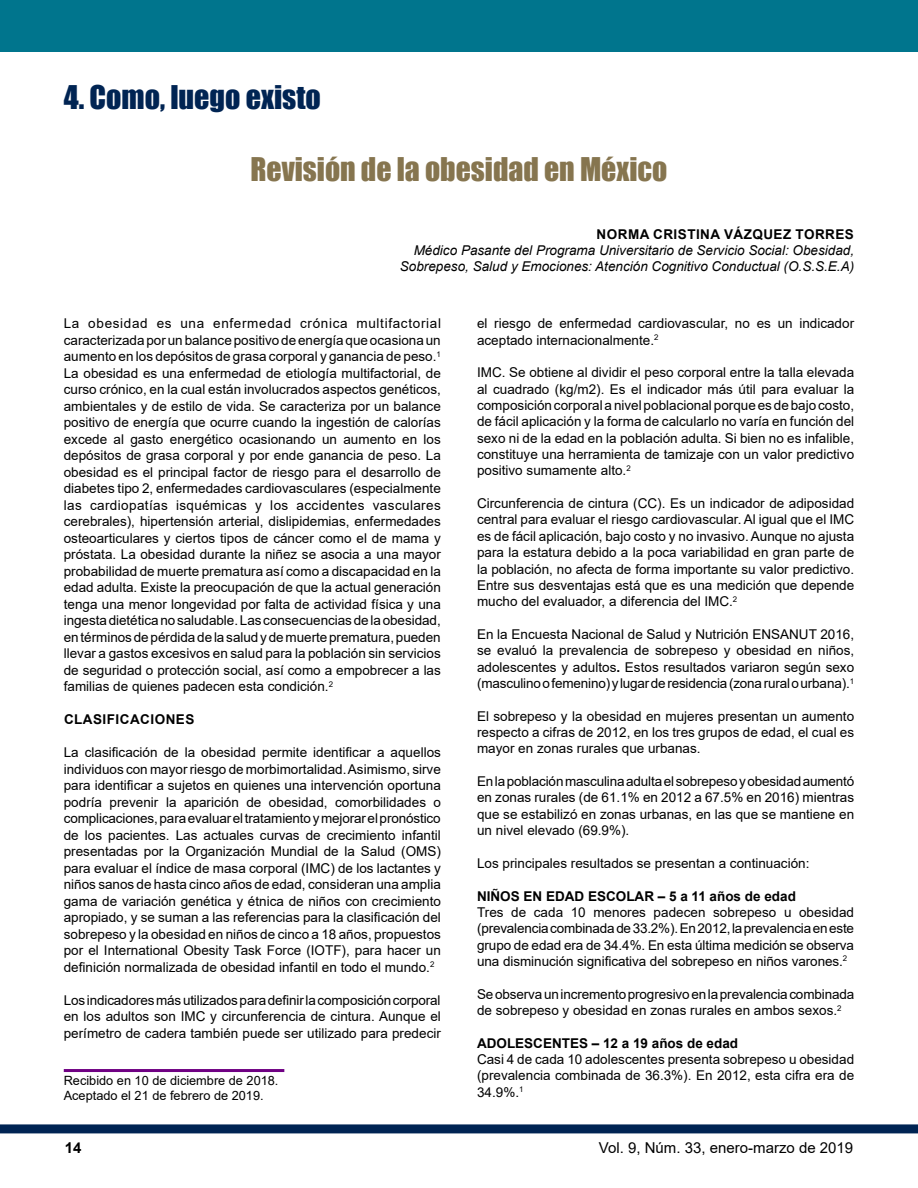
<style>
.page{position:relative;width:918px;height:1188px;background:#fff}
.page>*{position:absolute;margin:0;border:0;box-sizing:border-box;transform-origin:0 0}
.t1{font:30px "Impact";color:#86754f}
.t2{font:30px "Impact";color:#002453}
.t3{font:15px "Arial";color:#000}
.t4{font:700 15px "Arial";color:#000}
.t5{font:13.5px/16.5px "Arial";color:#000;text-align:justify}
.t6{font:italic 13.5px/16.2px "Arial";color:#000;text-align:right}
.t7{font:700 13.5px "Arial";color:#000}
.t8{font:12.75px/15px "Arial";color:#000}
.s1{font-weight:700}
</style>
<div class="page">
<div style="left:0;top:1124px;width:918px;height:9px;background:#002453"></div>
<hr style="left:64px;top:1069px;width:220px;height:3px;background:#6f0083">
<div style="left:0;top:0;width:918px;height:51px;background:#00758d"></div>
<h1 class="t2" style="left:64px;top:74px;width:259px">4. Como, luego existo</h1>
<h1 class="t1" style="left:251px;top:146px;width:418px">Revisión de la obesidad en México</h1>
<p class="t7" style="left:597px;top:224px;width:22px">NORMA</p>
<p class="t7" style="left:653px;top:224px;width:20px">CRISTINA</p>
<p class="t7" style="left:724px;top:224px;width:50px">VÁZQUEZ</p>
<p class="t7" style="left:796px;top:224px;width:20px">TORRES</p>
<p class="t6" style="left:400px;top:242px;width:456px">Médico Pasante del Programa Universitario de Servicio Social: Obesidad,<br>Sobrepeso, Salud y Emociones: Atención Cognitivo Conductual (O.S.S.E.A)</p>
<p class="t5" style="left:64px;top:315px;width:379px">La obesidad es una enfermedad crónica multifactorial caracterizada por un balance positivo de energía que ocasiona un aumento en los depósitos de grasa corporal y ganancia de peso.<sup>1<br></sup>La obesidad es una enfermedad de etiología multifactorial, de curso crónico, en la cual están involucrados aspectos genéticos, ambientales y de estilo de vida. Se caracteriza por un balance positivo de energía que ocurre cuando la ingestión de calorías excede al gasto energético ocasionando un aumento en los depósitos de grasa corporal y por ende ganancia de peso. La obesidad es el principal factor de riesgo para el desarrollo de diabetes tipo 2, enfermedades cardiovasculares (especialmente las cardiopatías isquémicas y los accidentes vasculares cerebrales), hipertensión arterial, dislipidemias, enfermedades osteoarticulares y ciertos tipos de cáncer como el de mama y próstata. La obesidad durante la niñez se asocia a una mayor probabilidad de muerte prematura así como a discapacidad en la edad adulta. Existe la preocupación de que la actual generación tenga una menor longevidad por falta de actividad física y una ingesta dietética no saludable. Las consecuencias de la obesidad, en términos de pérdida de la salud y de muerte prematura, pueden llevar a gastos excesivos en salud para la población sin servicios de seguridad o protección social, así como a empobrecer a las familias de quienes padecen esta condición.<sup>2</sup></p>
<p class="t7" style="left:64px;top:710px;width:20px">CLASIFICACIONES</p>
<p class="t5" style="left:64px;top:744px;width:379px">La clasificación de la obesidad permite identificar a aquellos individuos con mayor riesgo de morbimortalidad. Asimismo, sirve para identificar a sujetos en quienes una intervención oportuna podría prevenir la aparición de obesidad, comorbilidades o complicaciones, para evaluar el tratamiento y mejorar el pronóstico de los pacientes. Las actuales curvas de crecimiento infantil presentadas por la Organización Mundial de la Salud (OMS) para evaluar el índice de masa corporal (IMC) de los lactantes y niños sanos de hasta cinco años de edad, consideran una amplia gama de variación genética y étnica de niños con crecimiento apropiado, y se suman a las referencias para la clasificación del sobrepeso y la obesidad en niños de cinco a 18 años, propuestos por el International Obesity Task Force (IOTF), para hacer un definición normalizada de obesidad infantil en todo el mundo.<sup>2</sup></p>
<p class="t5" style="left:64px;top:992px;width:379px">Los indicadores más utilizados para definir la composición corporal en los adultos son IMC y circunferencia de cintura. Aunque el perímetro de cadera también puede ser utilizado para predecir</p>
<p class="t8" style="left:64px;top:1073px;width:216px">Recibido en 10 de diciembre de 2018.<br>Aceptado el 21 de febrero de 2019.</p>
<p class="t5" style="left:477px;top:315px;width:379px">el riesgo de enfermedad cardiovascular, no es un indicador aceptado internacionalmente.<sup>2</sup></p>
<p class="t5" style="left:477px;top:364px;width:379px">IMC. Se obtiene al dividir el peso corporal entre la talla elevada al cuadrado (kg/m2). Es el indicador más útil para evaluar la composición corporal a nivel poblacional porque es de bajo costo, de fácil aplicación y la forma de calcularlo no varía en función del sexo ni de la edad en la población adulta. Si bien no es infalible, constituye una herramienta de tamizaje con un valor predictivo positivo sumamente alto.<sup>2</sup></p>
<p class="t5" style="left:477px;top:495px;width:379px">Circunferencia de cintura (CC). Es un indicador de adiposidad central para evaluar el riesgo cardiovascular. Al igual que el IMC es de fácil aplicación, bajo costo y no invasivo. Aunque no ajusta para la estatura debido a la poca variabilidad en gran parte de la población, no afecta de forma importante su valor predictivo.<br>Entre sus desventajas está que es una medición que depende mucho del evaluador, a diferencia del IMC.<sup>2</sup></p>
<p class="t5" style="left:477px;top:626px;width:379px">En la Encuesta Nacional de Salud y Nutrición ENSANUT 2016, se evaluó la prevalencia de sobrepeso y obesidad en niños, adolescentes y adultos<span class="s1">.</span> Estos resultados variaron según sexo (masculino o femenino) y lugar de residencia (zona rural o urbana).<sup>1</sup></p>
<p class="t5" style="left:477px;top:708px;width:379px">El sobrepeso y la obesidad en mujeres presentan un aumento respecto a cifras de 2012, en los tres grupos de edad, el cual es mayor en zonas rurales que urbanas.</p>
<p class="t5" style="left:477px;top:773px;width:379px">En la población masculina adulta el sobrepeso y obesidad aumentó en zonas rurales (de 61.1% en 2012 a 67.5% en 2016) mientras que se estabilizó en zonas urbanas, en las que se mantiene en un nivel elevado (69.9%).</p>
<p class="t5" style="left:477px;top:855px;width:334px">Los principales resultados se presentan a continuación:</p>
<p class="t7" style="left:477px;top:886px;width:320px">NIÑOS EN EDAD ESCOLAR – 5 A 11 AÑOS DE EDAD</p>
<p class="t5" style="left:477px;top:904px;width:379px">Tres de cada 10 menores padecen sobrepeso u obesidad (prevalencia combinada de 33.2%). En 2012, la prevalencia en este grupo de edad era de 34.4%. En esta última medición se observa una disminución significativa del sobrepeso en niños varones.<sup>2</sup></p>
<p class="t5" style="left:477px;top:986px;width:379px">Se observa un incremento progresivo en la prevalencia combinada de sobrepeso y obesidad en zonas rurales en ambos sexos.<sup>2</sup></p>
<p class="t7" style="left:477px;top:1033px;width:263px">ADOLESCENTES – 12 A 19 AÑOS DE EDAD</p>
<p class="t5" style="left:477px;top:1051px;width:379px">Casi 4 de cada 10 adolescentes presenta sobrepeso u obesidad (prevalencia combinada de 36.3%). En 2012, esta cifra era de 34.9%.<sup>1</sup></p>
<p class="t4" style="left:65px;top:1137px;width:18px">14</p>
<p class="t3" style="left:599px;top:1137px;width:256px">Vol. 9, Núm. 33, enero-marzo de 2019</p>
</div>
